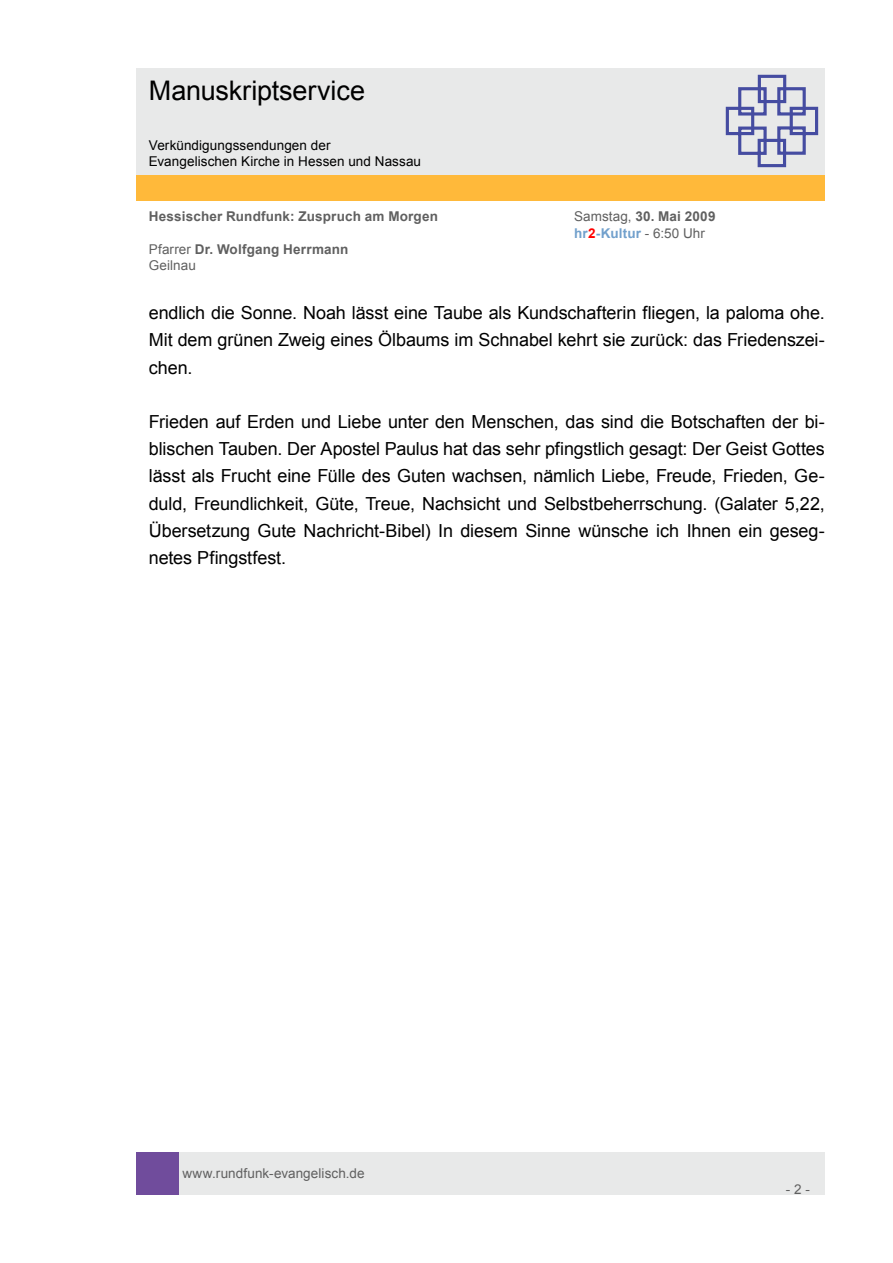
<style>
.page{position:relative;width:893px;height:1263px;background:#fff}
.page>*{position:absolute;margin:0;border:0;box-sizing:border-box;transform-origin:0 0}
.t1{font:27px "Arial";letter-spacing:-.005em;color:#000}
.t2{font:18px/27.2px "Arial";letter-spacing:-.005em;color:#000;text-align:justify}
.t3{font:700 13.5px/16.2px "Arial";letter-spacing:.015em;color:#606060}
.t4{font:13.5px/16.2px "Arial";letter-spacing:.005em;color:#606060}
.t5{font:13.5px/16.2px "Arial";letter-spacing:.005em;color:#000}
.s1{font-weight:700}
.s2{font-weight:700;color:#71a0cc}
.s3{font-weight:700;color:#f00}
.s4{font-weight:400}
</style>
<div class="page">
<div style="left:179px;top:1152px;width:646px;height:43px;background:#e8e9e9"></div>
<div style="left:136px;top:1152px;width:43px;height:43px;background:#704c9c"></div>
<div style="left:136px;top:175px;width:689px;height:26px;background:#ffb93a"></div>
<div style="left:136px;top:68px;width:689px;height:106px;background:#e8e9e9"></div>
<svg style="left:725px;top:74px;width:94px;height:94px"></svg>
<h1 class="t1" style="left:149px;top:73px;width:218px">Manuskriptservice</h1>
<p class="t5" style="left:149px;top:137px;width:274px">Verkündigungssendungen der<br>Evangelischen Kirche in Hessen und Nassau</p>
<p class="t3" style="left:149px;top:209px;width:291px">Hessischer Rundfunk: Zuspruch am Morgen</p>
<p class="t4" style="left:574px;top:209px;width:143px">Samstag, <span class="s1">30. Mai 2009 </span><span class="s2">hr</span><span class="s3">2</span><span class="s2">-Kultur</span> - 6:50 Uhr</p>
<p class="t3" style="left:149px;top:241px;width:201px"><span class="s4">Pfarrer</span> Dr. Wolfgang Herrmann<br><span class="s4">Geilnau</span></p>
<p class="t2" style="left:149px;top:299px;width:678px">endlich die Sonne. Noah lässt eine Taube als Kundschafterin fliegen, la paloma ohe.<br>Mit dem grünen Zweig eines Ölbaums im Schnabel kehrt sie zurück: das Friedenszei&shy;chen.</p>
<p class="t2" style="left:149px;top:408px;width:678px">Frieden auf Erden und Liebe unter den Menschen, das sind die Botschaften der bi&shy;blischen Tauben. Der Apostel Paulus hat das sehr pfingstlich gesagt: Der Geist Gottes lässt als Frucht eine Fülle des Guten wachsen, nämlich Liebe, Freude, Frieden, Ge&shy;duld, Freundlichkeit, Güte, Treue, Nachsicht und Selbstbeherrschung. (Galater 5,22, Übersetzung Gute Nachricht-Bibel) In diesem Sinne wünsche ich Ihnen ein geseg&shy;netes Pfingstfest.</p>
<p class="t4" style="left:182px;top:1165px;width:184px">www.rundfunk-evangelisch.de</p>
<p class="t4" style="left:786px;top:1181px;width:26px">- 2 -</p>
</div>
